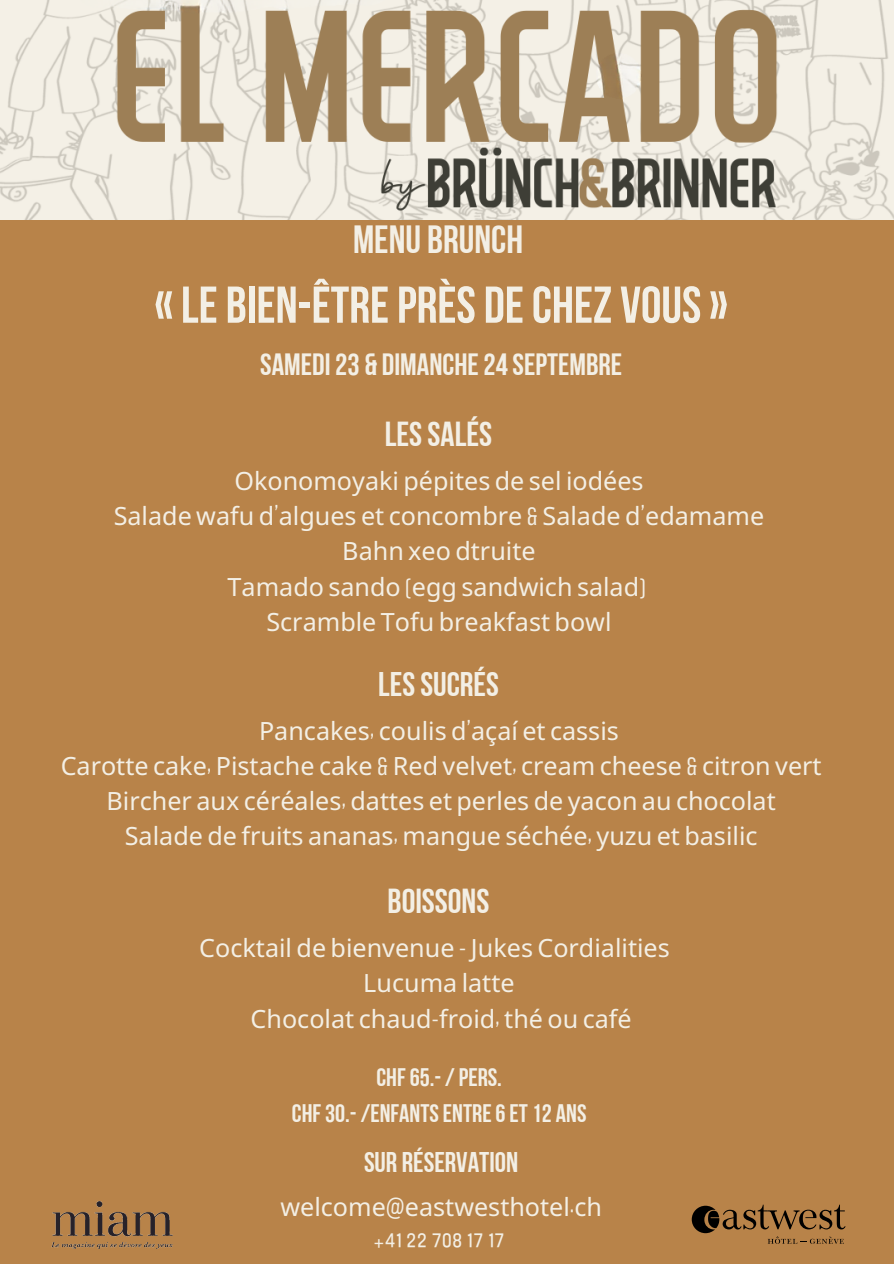
<style>
.page{position:relative;width:894px;height:1264px;background:#fff}
.page>*{position:absolute;margin:0;border:0;box-sizing:border-box;transform-origin:0 0}
.t1{font:51.6px "Bebas Neue Cyrillic";color:#f3efe5}
.t2{font:39.3px "Bebas Neue Cyrillic";color:#f3efe5}
.t3{font:34.65px "Bebas Neue Cyrillic";color:#f3efe5}
.t4{font:34.05px "Bebas Neue Cyrillic";color:#f3efe5}
.t5{font:30.75px "Bebas Neue Cyrillic";color:#f3efe5}
.t6{font:28.5px "Bebas Neue Cyrillic";color:#f3efe5}
.t7{font:25.35px "Bebas Neue Cyrillic";color:#f3efe5}
.t8{font:25.2px "Noto Sans";color:#f3efe5}
.t9{font:25.2px "TS Bebas AR";color:#f3efe5}
.s1{font-family:"TS Bebas AR"}
</style>
<div class="page">
<div style="left:0;top:0;width:893px;height:1263px;background:#b88349"></div>
<img style="left:52px;top:1201px;width:120px;height:47px">
<svg style="left:691px;top:1204px;width:154px;height:39px"></svg>
<img style="left:0;top:0;width:893px;height:220px">
<p class="t2" style="left:353px;top:224px;width:172px">MENU BRUNCH</p>
<p class="t1" style="left:155px;top:284px;width:574px">«LE BIEN-ÊTREPRÈS DECHEZ VOUS »</p>
<p class="t5" style="left:260px;top:352px;width:363px">SAMEDI 23 &amp; DIMANCHE24SEPTEMBRE</p>
<p class="t3" style="left:384px;top:420px;width:109px">LESSALÉS</p>
<p class="t8" style="left:234px;top:463px;width:410px">Okonomoyaki pépites de sel iodées</p>
<p class="t8" style="left:114px;top:498px;width:652px">Salade wafu d<span class="s1">’</span>algues et concombre <span class="s1">&amp;</span> Salade d<span class="s1">’</span>edamame</p>
<p class="t8" style="left:342px;top:533px;width:195px">Bahn xeo dtruite</p>
<p class="t8" style="left:227px;top:568px;width:419px">Tamado sando <span class="s1">(</span>egg sandwich salad<span class="s1">)</span></p>
<p class="t8" style="left:266px;top:603px;width:346px">Scramble Tofu breakfast bowl</p>
<p class="t4" style="left:378px;top:670px;width:122px">LESSUCRÉS</p>
<p class="t8" style="left:259px;top:713px;width:361px">Pancakes<span class="s1">,</span> coulis d<span class="s1">’</span>açaí et cassis</p>
<p class="t8" style="left:61px;top:748px;width:762px">Carotte cake<span class="s1">,</span> Pistache cake <span class="s1">&amp;</span> Red velvet<span class="s1">,</span> cream cheese <span class="s1">&amp;</span> citron vert</p>
<p class="t8" style="left:106px;top:783px;width:670px">Bircher aux céréales<span class="s1">,</span> dattes et perles de yacon au chocolat</p>
<p class="t8" style="left:125px;top:818px;width:634px">Salade de fruits ananas<span class="s1">,</span> mangue séchée<span class="s1">,</span> yuzu et basilic</p>
<p class="t3" style="left:387px;top:886px;width:103px">BOISSONS</p>
<p class="t8" style="left:199px;top:930px;width:472px">Cocktail de bienvenue <span class="s1">-</span> Jukes Cordialities</p>
<p class="t8" style="left:363px;top:965px;width:153px">Lucuma latte</p>
<p class="t8" style="left:250px;top:1000px;width:382px">Chocolat chaud<span class="s1">-</span>froid<span class="s1">,</span> thé ou café</p>
<p class="t7" style="left:376px;top:1067px;width:127px">CHF 65.-/PERS.</p>
<p class="t7" style="left:292px;top:1102px;width:296px">CHF 30.- /ENFANTSENTRE6ET12 ANS</p>
<p class="t6" style="left:364px;top:1150px;width:156px">SUR RÉSERVATION</p>
<p class="t8" style="left:280px;top:1188px;width:323px">welcome<span class="s1">@</span>eastwesthotel<span class="s1">.</span>ch</p>
<p class="t9" style="left:373px;top:1224px;width:133px">+41 22 708 17 17</p>
</div>
